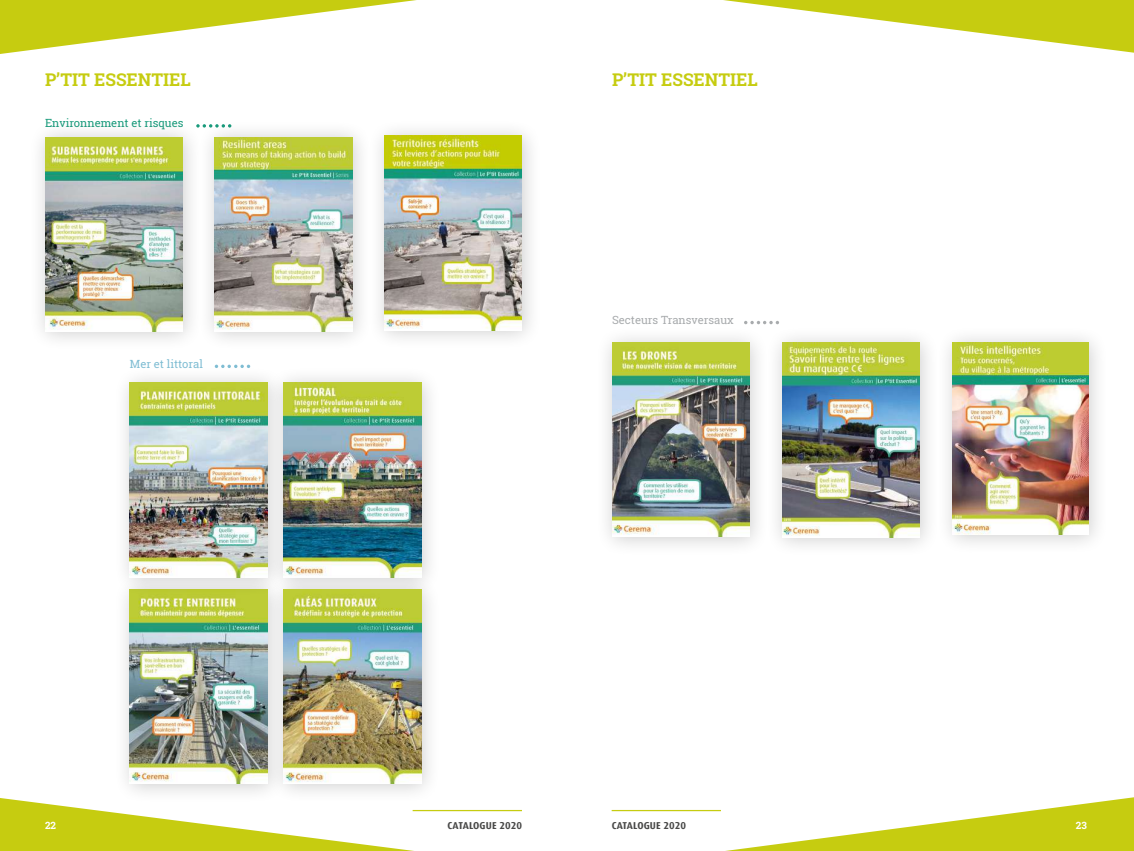
<style>
.page{position:relative;width:1134px;height:851px;background:#fff}
.page>*{position:absolute;margin:0;border:0;box-sizing:border-box;transform-origin:0 0}
.t1{font:700 17.5px "Roboto Slab";color:#c6cc10}
.t2{font:11.25px "Roboto Slab";color:#1a9b7c}
.t3{font:11.25px "Roboto Slab";color:#a8abad}
.t4{font:11.25px "Roboto Slab";color:#7fbdd3}
.t5{font:700 10px "Dax";color:#494948}
.t6{font:700 10px "Roboto Slab";color:#fff}
</style>
<div class="page">
<svg style="left:0;top:0;width:417px;height:54px"></svg>
<svg style="left:723px;top:0;width:411px;height:53px"></svg>
<svg style="left:611px;top:797px;width:523px;height:53px"></svg>
<svg style="left:0;top:798px;width:522px;height:52px"></svg>
<hr style="left:413px;top:809px;width:109px;height:2px;background:#c6cc10">
<hr style="left:612px;top:809px;width:109px;height:2px;background:#c6cc10">
<svg style="left:215px;top:364px;width:35px;height:2px"></svg>
<div style="left:113px;top:572px;width:174px;height:232px;background:#000;opacity:.2"></div>
<img style="left:130px;top:597px;width:137px;height:186px">
<div style="left:113px;top:366px;width:174px;height:231px;background:#000;opacity:.2"></div>
<img style="left:130px;top:383px;width:137px;height:194px">
<div style="left:267px;top:366px;width:175px;height:231px;background:#000;opacity:.2"></div>
<img style="left:284px;top:383px;width:137px;height:189px">
<div style="left:267px;top:572px;width:174px;height:231px;background:#000;opacity:.2"></div>
<img style="left:284px;top:589px;width:137px;height:194px">
<div style="left:595px;top:326px;width:174px;height:231px;background:#000;opacity:.2"></div>
<img style="left:612px;top:342px;width:137px;height:194px">
<div style="left:765px;top:325px;width:175px;height:232px;background:#000;opacity:.2"></div>
<img style="left:782px;top:342px;width:138px;height:195px">
<div style="left:936px;top:326px;width:173px;height:229px;background:#000;opacity:.2"></div>
<img style="left:953px;top:342px;width:136px;height:193px">
<svg style="left:744px;top:321px;width:35px;height:3px"></svg>
<div style="left:28px;top:120px;width:174px;height:231px;background:#000;opacity:.2"></div>
<img style="left:45px;top:137px;width:137px;height:194px">
<div style="left:198px;top:120px;width:174px;height:231px;background:#000;opacity:.2"></div>
<img style="left:215px;top:137px;width:137px;height:194px">
<div style="left:368px;top:119px;width:174px;height:231px;background:#000;opacity:.2"></div>
<img style="left:384px;top:136px;width:138px;height:194px">
<p class="t1" style="left:45px;top:68px;width:147px">P’TIT ESSENTIEL</p>
<p class="t1" style="left:612px;top:68px;width:147px">P’TIT ESSENTIEL</p>
<p class="t2" style="left:45px;top:116px;width:140px">Environnement et risques</p>
<p class="t4" style="left:130px;top:356px;width:75px">Mer et littoral</p>
<p class="t3" style="left:612px;top:312px;width:123px">Secteurs Transversaux</p>
<p class="t6" style="left:45px;top:818px;width:13px">22</p>
<p class="t5" style="left:448px;top:820px;width:76px">CATALOGUE 2020</p>
<p class="t5" style="left:612px;top:820px;width:76px">CATALOGUE 2020</p>
<p class="t6" style="left:1076px;top:818px;width:12px">23</p>
</div>
